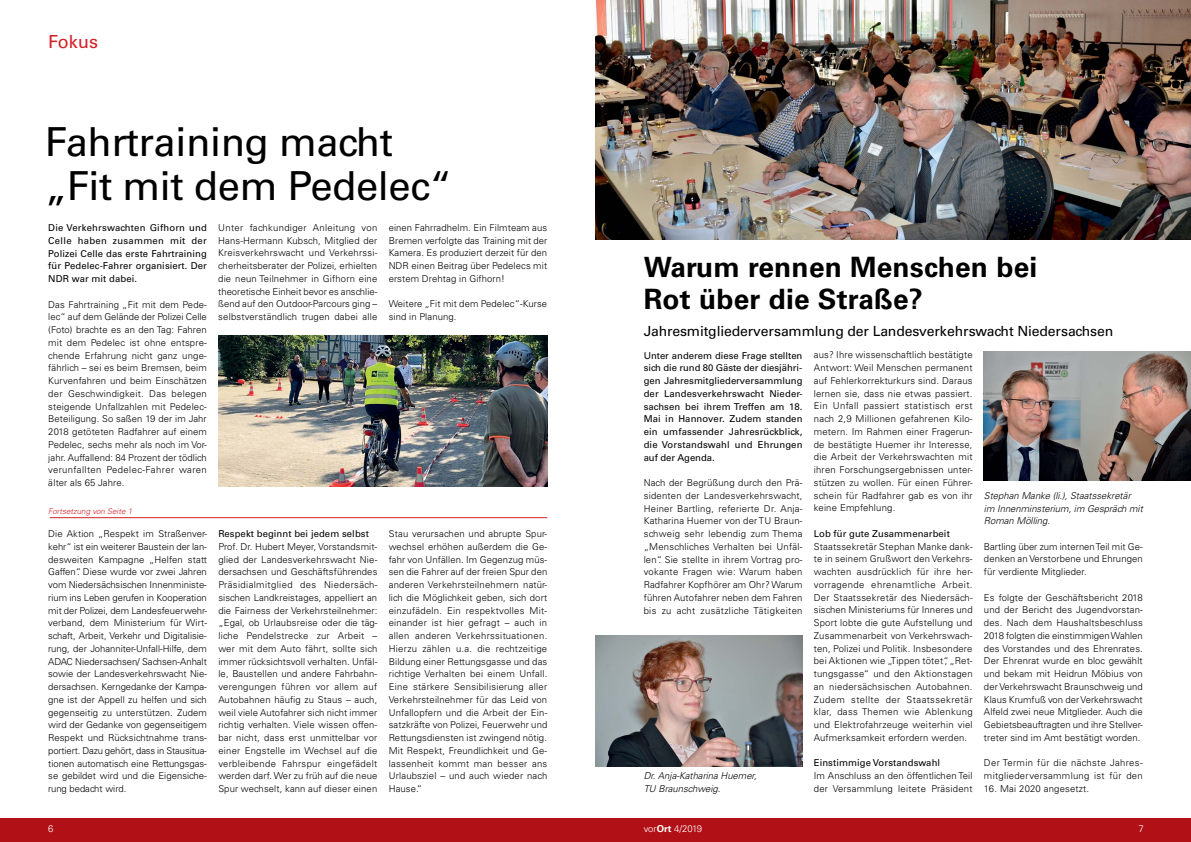
<style>
.page{position:relative;width:1191px;height:842px;background:#fff}
.page>*{position:absolute;margin:0;border:0;box-sizing:border-box;transform-origin:0 0}
.t1{font:40px/44px "Univers LT Std";letter-spacing:-.01em;color:#000}
.t2{font:700 28px/32px "Univers LT Std";letter-spacing:.01em;color:#000}
.t3{font:18px "Univers LT Std";letter-spacing:.005em;color:#d2232a}
.t4{font:14px "Univers LT Std";letter-spacing:-.01em;color:#000}
.t5{font:300 9.5px/12.7px "Univers LT Std";letter-spacing:.015em;color:#000;text-align:justify}
.t6{font:9.5px/12.7px "Univers LT Std";letter-spacing:.01em;color:#000;text-align:justify}
.t7{font:italic 300 9.5px/12.7px "Univers LT Std";color:#000}
.t8{font:300 9.5px "Univers LT Std";letter-spacing:-.015em;color:#fff}
.t9{font:italic 300 8px "Univers LT Std";color:#d2232a}
.s1{font-weight:700}
</style>
<div class="page">
<img style="left:218px;top:336px;width:329px;height:150px">
<img style="left:595px;top:0;width:596px;height:239px">
<img style="left:595px;top:636px;width:207px;height:130px">
<img style="left:984px;top:352px;width:207px;height:128px">
<div style="left:0;top:819px;width:595px;height:23px;background:#b11116"></div>
<div style="left:595px;top:819px;width:596px;height:23px;background:#b11116"></div>
<hr style="left:50px;top:517px;width:497px;height:1px;background:#d2232a">
<h3 class="t3" style="left:48px;top:31px;width:51px">Fokus</h3>
<h1 class="t1" style="left:45px;top:120px;width:409px">Fahrtraining macht „Fit mit dem Pedelec“</h1>
<p class="t6" style="left:48px;top:221px;width:160px">Die Verkehrswachten Gifhorn und Celle haben zusammen mit der Polizei Celle das erste Fahrtraining für Pedelec-Fahrer organisiert. Der NDR war mit dabei.</p>
<p class="t5" style="left:48px;top:298px;width:160px">Das Fahrtraining „Fit mit dem Pede&shy;lec“ auf dem Gelände der Polizei Celle (Foto) brachte es an den Tag: Fahren mit dem Pedelec ist ohne entspre&shy;chende Erfahrung nicht ganz unge&shy;fährlich – sei es beim Bremsen, beim Kurvenfahren und beim Einschätzen der Geschwindigkeit. Das belegen steigende Unfallzahlen mit Pedelec-Beteiligung. So saßen 19 der im Jahr 2018 getöteten Radfahrer auf einem Pedelec, sechs mehr als noch im Vor&shy;jahr. Auffallend: 84 Prozent der tödlich verunfallten Pedelec-Fahrer waren älter als 65 Jahre.</p>
<p class="t9" style="left:48px;top:506px;width:85px">Fortsetzung von Seite 1</p>
<p class="t5" style="left:48px;top:527px;width:160px">Die Aktion „Respekt im Straßenver&shy;kehr“ ist ein weiterer Baustein der lan&shy;desweiten Kampagne „Helfen statt Gaffen“. Diese wurde vor zwei Jahren vom Niedersächsischen Innenministe&shy;rium ins Leben gerufen in Kooperation mit der Polizei, dem Landesfeuerwehr&shy;verband, dem Ministerium für Wirt&shy;schaft, Arbeit, Verkehr und Digitalisie&shy;rung, der Johanniter-Unfall-Hilfe, dem ADAC Niedersachsen/ Sachsen-Anhalt sowie der Landesverkehrswacht Nie&shy;dersachsen. Kerngedanke der Kampa&shy;gne ist der Appell zu helfen und sich gegenseitig zu unterstützen. Zudem wird der Gedanke von gegenseitigem Respekt und Rücksichtnahme trans&shy;portiert. Dazu gehört, dass in Stausitua&shy;tionen automatisch eine Rettungsgas&shy;se gebildet wird und die Eigensiche&shy;rung bedacht wird.</p>
<p class="t5" style="left:218px;top:221px;width:161px">Unter fachkundiger Anleitung von Hans-Hermann Kubsch, Mitglied der Kreisverkehrswacht und Verkehrssi&shy;cherheitsberater der Polizei, erhielten die neun Teilnehmer in Gifhorn eine theoretische Einheit bevor es anschlie&shy;ßend auf den Outdoor-Parcours ging – selbstverständlich trugen dabei alle</p>
<p class="t5" style="left:389px;top:221px;width:160px">einen Fahrradhelm. Ein Filmteam aus Bremen verfolgte das Training mit der Kamera. Es produziert derzeit für den NDR einen Beitrag über Pedelecs mit erstem Drehtag in Gifhorn!</p>
<p class="t5" style="left:389px;top:298px;width:160px">Weitere „Fit mit dem Pedelec“-Kurse sind in Planung.</p>
<p class="t6" style="left:218px;top:527px;width:152px">Respekt beginnt bei jedem selbst</p>
<p class="t5" style="left:218px;top:540px;width:161px">Prof. Dr. Hubert Meyer, Vorstandsmit&shy;glied der Landesverkehrswacht Nie&shy;dersachsen und Geschäftsführendes Präsidialmitglied des Niedersäch&shy;sischen Landkreistages, appelliert an die Fairness der Verkehrsteilnehmer: „Egal, ob Urlaubsreise oder die täg&shy;liche Pendelstrecke zur Arbeit – wer mit dem Auto fährt, sollte sich immer rücksichtsvoll verhalten. Unfäl&shy;le, Baustellen und andere Fahrbahn&shy;verengungen führen vor allem auf Autobahnen häufig zu Staus – auch, weil viele Autofahrer sich nicht immer richtig verhalten. Viele wissen offen&shy;bar nicht, dass erst unmittelbar vor einer Engstelle im Wechsel auf die verbleibende Fahrspur eingefädelt werden darf. Wer zu früh auf die neue Spur wechselt, kann auf dieser einen</p>
<p class="t5" style="left:389px;top:527px;width:160px">Stau verursachen und abrupte Spur&shy;wechsel erhöhen außerdem die Ge&shy;fahr von Unfällen. Im Gegenzug müs&shy;sen die Fahrer auf der freien Spur den anderen Verkehrsteilnehmern natür&shy;lich die Möglichkeit geben, sich dort einzufädeln. Ein respektvolles Mit&shy;einander ist hier gefragt – auch in allen anderen Verkehrssituationen.<br>Hierzu zählen u.a. die rechtzeitige Bildung einer Rettungsgasse und das richtige Verhalten bei einem Unfall.<br>Eine stärkere Sensibilisierung aller Verkehrsteilnehmer für das Leid von Unfallopfern und die Arbeit der Ein&shy;satzkräfte von Polizei, Feuerwehr und Rettungsdiensten ist zwingend nötig.<br>Mit Respekt, Freundlichkeit und Ge&shy;lassenheit kommt man besser ans Urlaubsziel – und auch wieder nach Hause.“</p>
<h2 class="t2" style="left:643px;top:251px;width:395px">Warum rennen Menschen bei<br>Rot über die Straße?</h2>
<h3 class="t4" style="left:643px;top:322px;width:471px">Jahresmitgliederversammlung der Landesverkehrswacht Niedersachsen</h3>
<p class="t6" style="left:643px;top:349px;width:160px">Unter anderem diese Frage stellten sich die rund 80 Gäste der diesjähri&shy;gen Jahresmitgliederversammlung der Landesverkehrswacht Nieder&shy;sachsen bei ihrem Treffen am 18.<br>Mai in Hannover. Zudem standen ein umfassender Jahresrückblick, die Vorstandswahl und Ehrungen auf der Agenda.</p>
<p class="t5" style="left:643px;top:476px;width:160px">Nach der Begrüßung durch den Prä&shy;sidenten der Landesverkehrswacht, Heiner Bartling, referierte Dr. Anja-Katharina Huemer von der TU Braun&shy;schweig sehr lebendig zum Thema „Menschliches Verhalten bei Unfäl&shy;len“. Sie stellte in ihrem Vortrag pro&shy;vokante Fragen wie: Warum haben Radfahrer Kopfhörer am Ohr? Warum führen Autofahrer neben dem Fahren bis zu acht zusätzliche Tätigkeiten</p>
<p class="t7" style="left:643px;top:770px;width:114px">Dr. Anja-Katharina Huemer,<br>TU Braunschweig.</p>
<p class="t5" style="left:814px;top:349px;width:160px">aus? Ihre wissenschaftlich bestätigte Antwort: Weil Menschen permanent auf Fehlerkorrekturkurs sind. Daraus lernen sie, dass nie etwas passiert.<br>Ein Unfall passiert statistisch erst nach 2,9 Millionen gefahrenen Kilo&shy;metern. Im Rahmen einer Fragerun&shy;de bestätigte Huemer ihr Interesse, die Arbeit der Verkehrswachten mit ihren Forschungsergebnissen unter&shy;stützen zu wollen. Für einen Führer&shy;schein für Radfahrer gab es von ihr keine Empfehlung.</p>
<p class="t6" style="left:814px;top:527px;width:137px">Lob für gute Zusammenarbeit</p>
<p class="t5" style="left:814px;top:540px;width:160px">Staatssekretär Stephan Manke dank&shy;te in seinem Grußwort den Verkehrs&shy;wachten ausdrücklich für ihre her&shy;vorragende ehrenamtliche Arbeit.<br>Der Staatssekretär des Niedersäch&shy;sischen Ministeriums für Inneres und Sport lobte die gute Aufstellung und Zusammenarbeit von Verkehrswach&shy;ten, Polizei und Politik. Insbesondere bei Aktionen wie „Tippen tötet“, „Ret&shy;tungsgasse“ und den Aktionstagen an niedersächsischen Autobahnen.<br>Zudem stellte der Staatssekretär klar, dass Themen wie Ablenkung und Elektrofahrzeuge weiterhin viel Aufmerksamkeit erfordern werden.</p>
<p class="t6" style="left:814px;top:757px;width:128px">Einstimmige Vorstandswahl</p>
<p class="t5" style="left:814px;top:769px;width:160px">Im Anschluss an den öffentlichen Teil der Versammlung leitete Präsident</p>
<p class="t7" style="left:984px;top:489px;width:160px">Stephan Manke (li.), Staatssekretär im Innenminsterium, im Gespräch mit<br>Roman Mölling.</p>
<p class="t5" style="left:984px;top:540px;width:160px">Bartling über zum internen Teil mit Ge&shy;denken an Verstorbene und Ehrungen für verdiente Mitglieder.</p>
<p class="t5" style="left:984px;top:591px;width:160px">Es folgte der Geschäftsbericht 2018 und der Bericht des Jugendvorstan&shy;des. Nach dem Haushaltsbeschluss 2018 folgten die einstimmigen Wahlen des Vorstandes und des Ehrenrates.<br>Der Ehrenrat wurde en bloc gewählt und bekam mit Heidrun Möbius von der Verkehrswacht Braunschweig und Klaus Krumfuß von der Verkehrswacht Alfeld zwei neue Mitglieder. Auch die Gebietsbeauftragten und ihre Stellver&shy;treter sind im Amt bestätigt worden.</p>
<p class="t5" style="left:984px;top:757px;width:160px">Der Termin für die nächste Jahres&shy;mitgliederversammlung ist für den</p>
<p class="t5" style="left:984px;top:782px;width:107px">16. Mai 2020 angesetzt.</p>
<p class="t8" style="left:48px;top:823px;width:7px">6</p>
<p class="t8" style="left:643px;top:823px;width:60px">vor<span class="s1">Ort</span> 4/2019</p>
<p class="t8" style="left:1138px;top:823px;width:7px">7</p>
</div>
